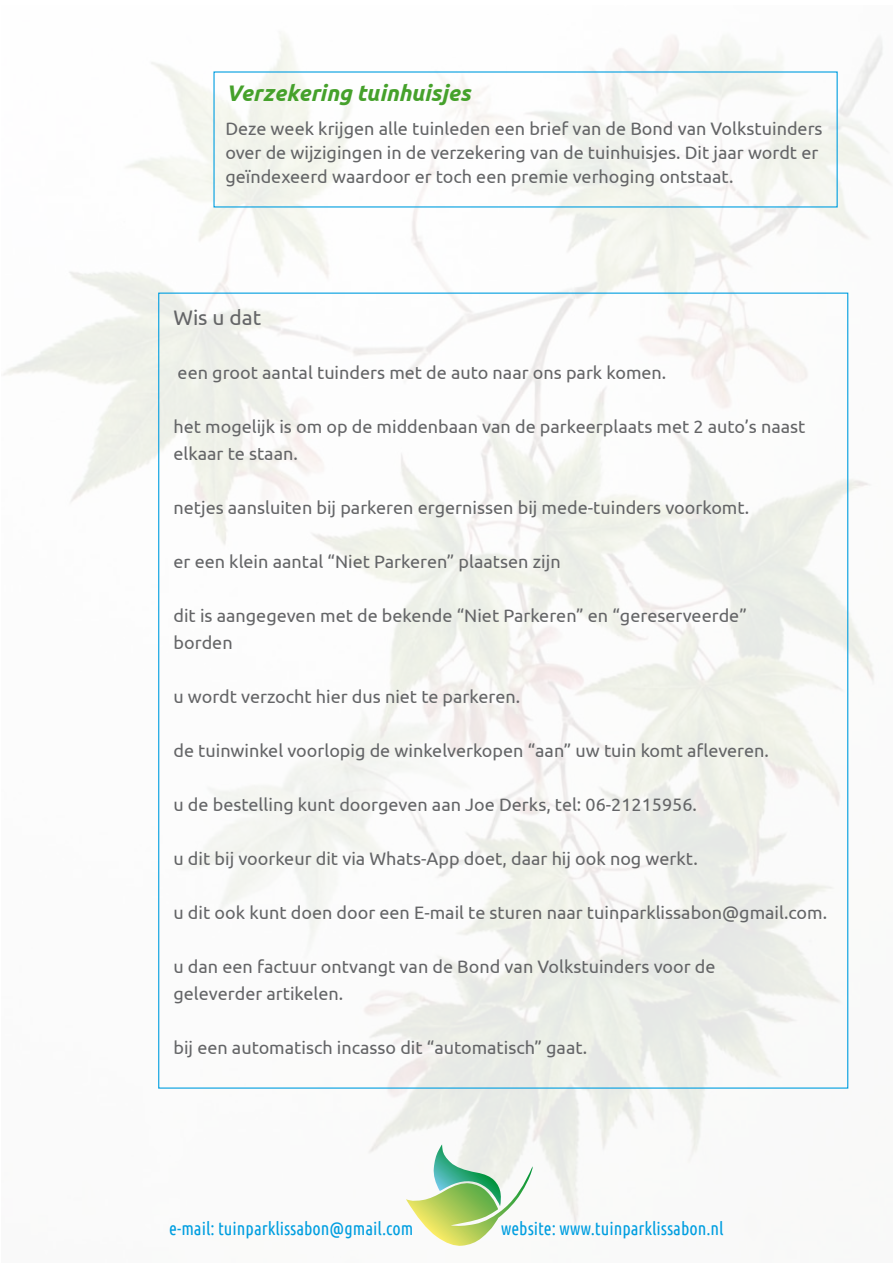
<style>
.page{position:relative;width:893px;height:1263px;background:#fff}
.page>*{position:absolute;margin:0;border:0;box-sizing:border-box;transform-origin:0 0}
.t1{font:italic 700 22.5px "Ubuntu";color:#45a12b}
.t2{font:21px "Ubuntu";color:#646567}
.t3{font:18px/27px "Ubuntu";color:#646567}
.t4{font:18px "Ubuntu Condensed";color:#009ee0}
</style>
<div class="page">
<svg style="left:406px;top:1144px;width:126px;height:102px"></svg>
<p class="t1" style="left:226px;top:79px;width:246px">Verzekering tuinhuisjes</p>
<p class="t3" style="left:225px;top:116px;width:599px;line-height:24px">Deze week krijgen alle tuinleden een brief van de Bond van Volkstuinders over de wijzigingen in de verzekering van de tuinhuisjes. Dit jaar wordt er geïndexeerd waardoor er toch een premie verhoging ontstaat.</p>
<p class="t2" style="left:173px;top:304px;width:89px">Wis u dat</p>
<p class="t3" style="left:178px;top:358px;width:490px">een groot aantal tuinders met de auto naar ons park komen.</p>
<p class="t3" style="left:173px;top:412px;width:633px">het mogelijk is om op de middenbaan van de parkeerplaats met 2 auto’s naast elkaar te staan.</p>
<p class="t3" style="left:173px;top:493px;width:577px">netjes aansluiten bij parkeren ergernissen bij mede-tuinders voorkomt.</p>
<p class="t3" style="left:173px;top:547px;width:389px">er een klein aantal “Niet Parkeren” plaatsen zijn</p>
<p class="t3" style="left:173px;top:601px;width:575px">dit is aangegeven met de bekende “Niet Parkeren” en “gereserveerde” borden</p>
<p class="t3" style="left:173px;top:682px;width:348px">u wordt verzocht hier dus niet te parkeren.</p>
<p class="t3" style="left:173px;top:736px;width:597px">de tuinwinkel voorlopig de winkelverkopen “aan” uw tuin komt afleveren.</p>
<p class="t3" style="left:173px;top:790px;width:525px">u de bestelling kunt doorgeven aan Joe Derks, tel: 06-21215956.</p>
<p class="t3" style="left:173px;top:844px;width:526px">u dit bij voorkeur dit via Whats-App doet, daar hij ook nog werkt.</p>
<p class="t3" style="left:173px;top:898px;width:655px">u dit ook kunt doen door een E-mail te sturen naar tuinparklissabon@gmail.com.</p>
<p class="t3" style="left:173px;top:952px;width:544px">u dan een factuur ontvangt van de Bond van Volkstuinders voor de geleverder artikelen.</p>
<p class="t3" style="left:173px;top:1033px;width:415px">bij een automatisch incasso dit “automatisch” gaat.</p>
<p class="t4" style="left:169px;top:1217px;width:246px">e-mail: tuinparklissabon@gmail.com</p>
<p class="t4" style="left:501px;top:1217px;width:224px">website: www.tuinparklissabon.nl</p>
</div>
